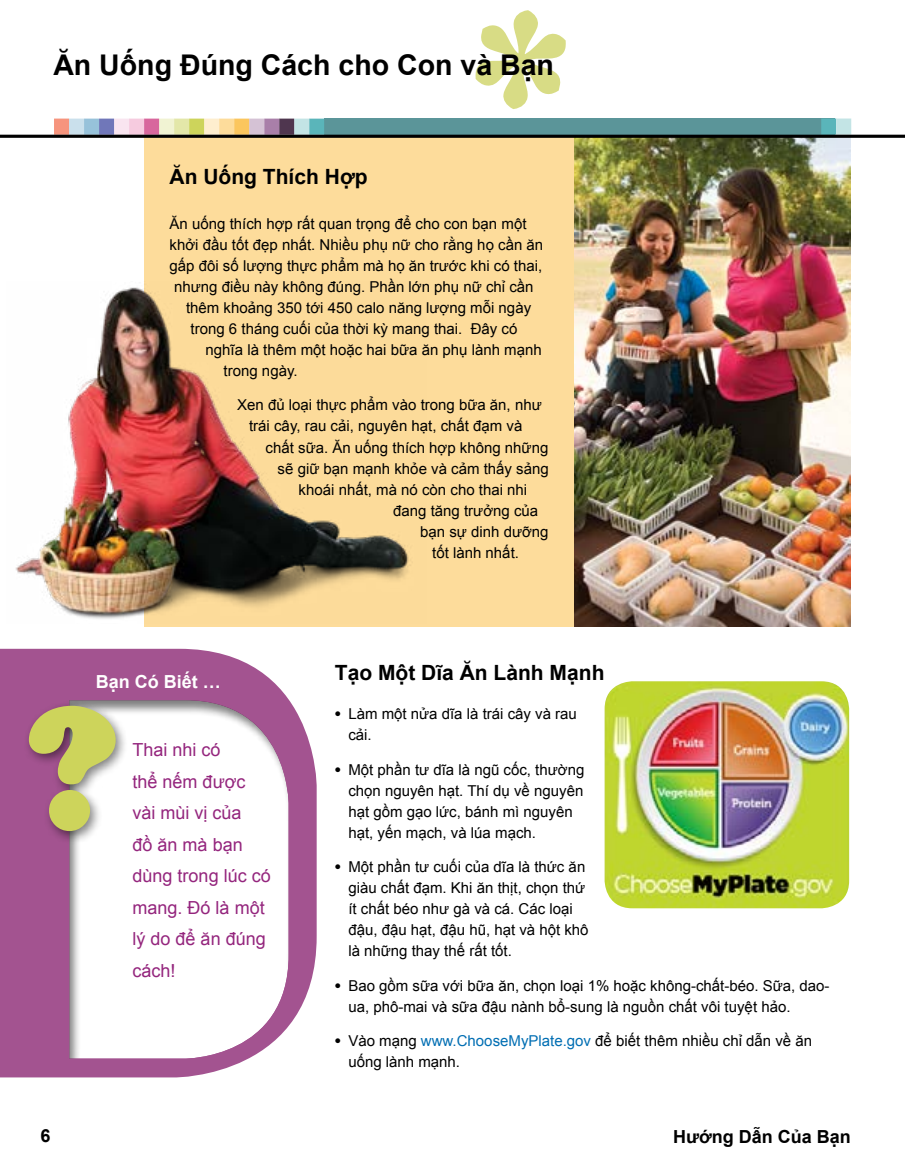
<style>
.page{position:relative;width:905px;height:1175px;background:#fff}
.page>*{position:absolute;margin:0;border:0;box-sizing:border-box;transform-origin:0 0}
.t1{font:900 180px "Cooper";color:#cdd45b}
.t2{font:700 28.5px "Arial";color:#000}
.Sub_Title{font:700 21px "Arial";color:#000}
.t3{font:18px/31.5px "Arial";color:#94257d}
.t4{font:700 18px "Arial";color:#000}
.t5{font:700 18px "Arial";color:#fff}
.Body{font:15px/21px "Arial";color:#000}
.s1{font-family:"Utopia"}
.s2{color:#006eb3}
</style>
<div class="page">
<div style="left:144px;top:137px;width:430px;height:490px;background:#fddc9b"></div>
<img style="left:604px;top:681px;width:245px;height:227px">
<img style="left:15px;top:287px;width:396px;height:332px">
<img style="left:574px;top:138px;width:276px;height:489px">
<svg style="left:0;top:649px;width:317px;height:428px;fill:#a35390"></svg>
<div style="left:57px;top:689px;width:246px;height:371px;background:#000;opacity:.5"></div>
<div style="left:23px;top:700px;width:106px;height:144px;background:#000;opacity:.5"></div>
<svg style="left:27px;top:704px;width:90px;height:128px;background:#a1868d"></svg>
<div style="left:324px;top:119px;width:497px;height:16px;background:#5b9599"></div>
<div style="left:309px;top:119px;width:15px;height:16px;background:#5ab5ba"></div>
<div style="left:294px;top:119px;width:15px;height:16px;background:#c3e4e5"></div>
<div style="left:279px;top:119px;width:15px;height:16px;background:#4f364f"></div>
<div style="left:264px;top:119px;width:15px;height:16px;background:#a97fa9"></div>
<div style="left:249px;top:119px;width:15px;height:16px;background:#d5c2d5"></div>
<div style="left:234px;top:119px;width:15px;height:16px;background:#fbc65e"></div>
<div style="left:219px;top:119px;width:15px;height:16px;background:#fddc9b"></div>
<div style="left:204px;top:119px;width:15px;height:16px;background:#feeecf"></div>
<div style="left:189px;top:119px;width:15px;height:16px;background:#cdd45b"></div>
<div style="left:174px;top:119px;width:15px;height:16px;background:#e3e7a9"></div>
<div style="left:159px;top:119px;width:15px;height:16px;background:#f1f3d3"></div>
<div style="left:144px;top:119px;width:15px;height:16px;background:#d8679d"></div>
<div style="left:129px;top:119px;width:15px;height:16px;background:#f6cbdf"></div>
<div style="left:114px;top:119px;width:15px;height:16px;background:#f9e5f0"></div>
<div style="left:99px;top:119px;width:15px;height:16px;background:#7077b9"></div>
<div style="left:84px;top:119px;width:15px;height:16px;background:#97c2da"></div>
<div style="left:69px;top:119px;width:15px;height:16px;background:#cae0ec"></div>
<div style="left:54px;top:119px;width:15px;height:16px;background:#f6947d"></div>
<div style="left:821px;top:119px;width:15px;height:16px;background:#5ab5ba"></div>
<div style="left:836px;top:118px;width:15px;height:17px;background:#c3e4e5"></div>
<hr style="left:0;top:135px;width:904px;height:3px;background:#000">
<svg style="left:475px;top:10px;width:91px;height:99px"></svg>
<p class="t2" style="left:53px;top:46px;width:502px">Ăn Uống Đúng Cách cho Con và Bạn</p>
<p class="Sub_Title" style="left:170px;top:163px;width:200px">Ăn Uống Thích Hợp</p>
<p class="Body" style="left:170px;top:213px;width:358px">Ăn uống thích hợp rất quan trọng để cho con bạn một</p>
<p class="Body" style="left:170px;top:234px;width:375px">khởi đầu tốt đẹp nhất. Nhiều phụ nữ cho rằng họ cần ăn</p>
<p class="Body" style="left:170px;top:255px;width:374px">gấp đôi số lượng thực phẩm mà họ ăn trước khi có thai,</p>
<p class="Body" style="left:174px;top:276px;width:361px">nhưng điều này không đúng. Phần lớn phụ nữ chỉ cần</p>
<p class="Body" style="left:186px;top:297px;width:346px">thêm khoảng 350 tới 450 calo năng lượng mỗi ngày</p>
<p class="Body" style="left:190px;top:318px;width:328px">trong 6 tháng cuối của thời kỳ mang thai. Đây có</p>
<p class="Body" style="left:206px;top:339px;width:338px">nghĩa là thêm một hoặc hai bữa ăn phụ lành mạnh</p>
<p class="Body" style="left:224px;top:360px;width:75px">trong ngày.</p>
<p class="Body" style="left:237px;top:395px;width:306px">Xen đủ loại thực phẩm vào trong bữa ăn, như</p>
<p class="Body" style="left:249px;top:416px;width:275px">trái cây, rau cải, nguyên hạt, chất đạm và</p>
<p class="Body" style="left:266px;top:437px;width:284px">chất sữa. Ăn uống thích hợp không những</p>
<p class="Body" style="left:278px;top:458px;width:273px">sẽ giữ bạn mạnh khỏe và cảm thấy sảng</p>
<p class="Body" style="left:298px;top:479px;width:230px">khoái nhất, mà nó còn cho thai nhi</p>
<p class="Body" style="left:393px;top:500px;width:146px">đang tăng trưởng của</p>
<p class="Body" style="left:420px;top:521px;width:130px">bạn sự dinh dưỡng</p>
<p class="Body" style="left:432px;top:542px;width:88px">tốt lành nhất.</p>
<p class="t5" style="left:96px;top:669px;width:127px">Bạn Có Biết …</p>
<h1 class="t1" style="left:29px;top:662px;width:88px">?</h1>
<p class="t3" style="left:133px;top:734px;width:140px">Thai nhi có<br>thể nếm được vài mùi vị của<br>đồ ăn mà bạn dùng trong lúc có mang. Đó là một lý do để ăn đúng cách!</p>
<p class="Sub_Title" style="left:335px;top:658px;width:271px">Tạo Một Dĩa Ăn Lành Mạnh</p>
<p class="Body" style="left:348px;top:703px;width:230px;text-indent:-14px"><span class="s1">•</span> Làm một nửa dĩa là trái cây và rau cải.</p>
<p class="Body" style="left:348px;top:759px;width:237px;text-indent:-14px"><span class="s1">•</span> Một phần tư dĩa là ngũ cốc, thường chọn nguyên hạt. Thí dụ về nguyên hạt gồm gạo lức, bánh mì nguyên hạt, yến mạch, và lúa mạch.</p>
<p class="Body" style="left:348px;top:856px;width:242px;text-indent:-14px"><span class="s1">•</span> Một phần tư cuối của dĩa là thức ăn giàu chất đạm. Khi ăn thịt, chọn thứ ít chất béo như gà và cá. Các loại đậu, đậu hạt, đậu hũ, hạt và hột khô là những thay thế rất tốt.</p>
<p class="Body" style="left:348px;top:975px;width:483px;text-indent:-14px"><span class="s1">•</span> Bao gồm sữa với bữa ăn, chọn loại 1% hoặc không-chất-béo. Sữa, dao&shy;ua, phô-mai và sữa đậu nành bổ-sung là nguồn chất vôi tuyệt hảo.</p>
<p class="Body" style="left:348px;top:1030px;width:465px;text-indent:-13px"><span class="s1">•</span> Vào mạng <span class="s2">www.ChooseMyPlate.gov</span> để biết thêm nhiều chỉ dẫn về ăn uống lành mạnh.</p>
<p class="t4" style="left:40px;top:1124px;width:12px">6</p>
<p class="t4" style="left:673px;top:1124px;width:179px">Hướng Dẫn Của Bạn</p>
</div>
